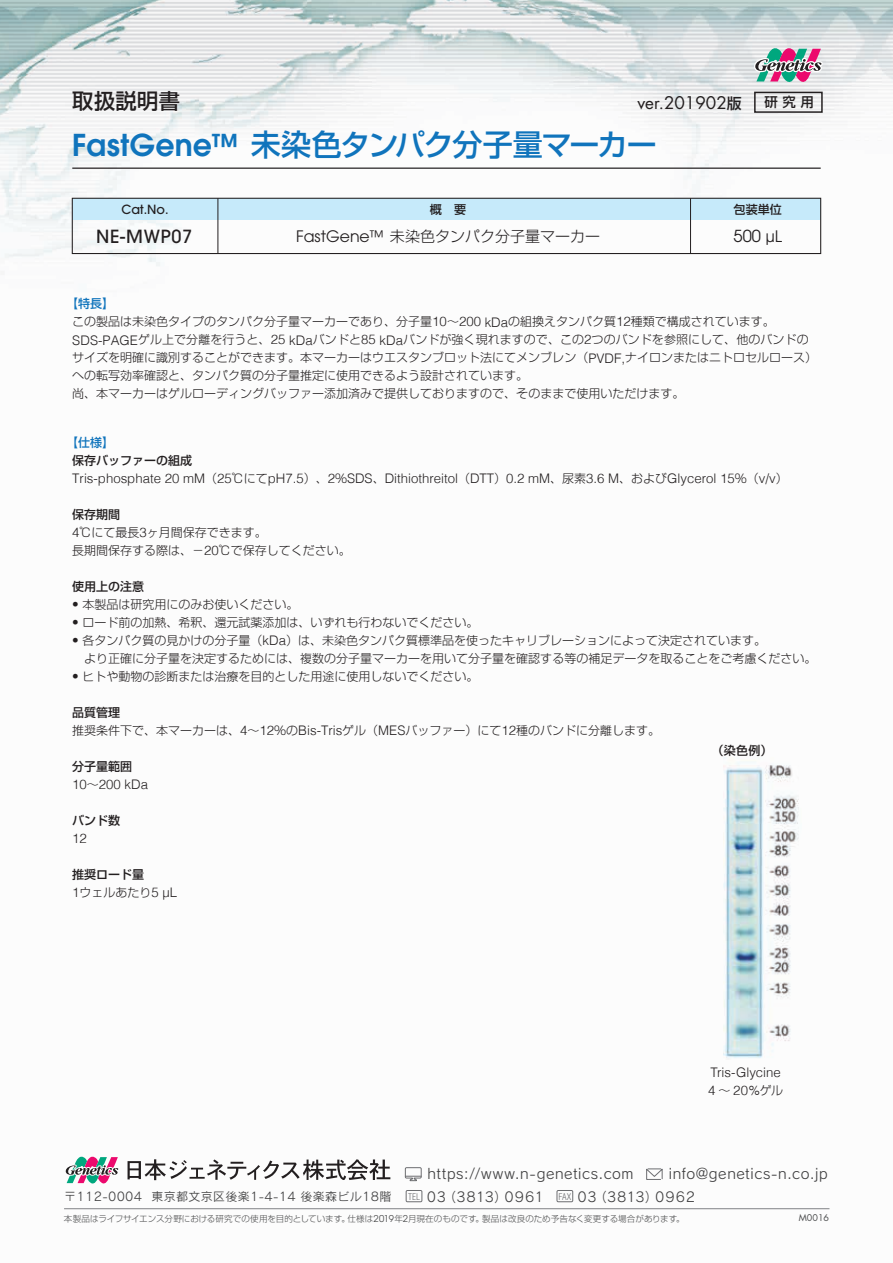
<style>
.page{position:relative;width:893px;height:1263px;background:#fff}
.page>*{position:absolute;margin:0;border:0;box-sizing:border-box;transform-origin:0 0}
.t1{font:500 30px "Shin Go Pro";letter-spacing:-.035em;color:#1074bc}
.t2{font:500 21.15px "Shin Go Pro";letter-spacing:.02em;color:#231f20}
.t3{font:500 18px "Avant Garde";letter-spacing:.04em;color:#231f20}
.t4{font:16.95px "Futura";color:#231f20}
.t5{font:16.5px "Avant Garde";color:#231f20}
.t6{font:300 15px "Shin Go Pro";color:#231f20}
.t7{font:14.25px "Rodin CID M";letter-spacing:.045em;color:#3e3e3f}
.t8{font:13.5px "Rodin CID M";letter-spacing:.055em;color:#3e3e3f}
.t9{font:500 13.5px "Shin Go Pro";color:#231f20}
.t10{font:300 13.2px/17.9px "Helvetica";color:#231f20}
.t11{font:500 12.6px "Avant Garde";color:#231f20}
.t12{font:300 12px/18px "Shin Go Pro";color:#231f20}
.t13{font:500 12px/18px "Shin Go Pro";color:#231f20}
.t14{font:12px "Rodin CID M";letter-spacing:.03em;color:#3e3e3f}
.t15{font:500 12px "Shin Go Pro";color:#1074bc}
.t16{font:9px "Futura";color:#4b4c4d}
.t17{font:300 condensed 9px "Helvetica";color:#6c6d70}
.t18{font:300 8.55px "Shin Go Pro";color:#4b4c4d}
.s1{font-family:"Avant Garde";font-weight:600}
.s2{font-family:"Shin Go Pro";font-weight:500;font-size:14.85px}
.s3{font-family:"Avant Garde";font-weight:400;font-size:15.75px}
.s4{font-size:15.75px}
.s5{font-weight:500;color:#1074bc}
.s6{font-family:"Helvetica";font-size:13.2px}
.s7{font-family:"Shin Go Pro";font-size:12px}
.s8{font-weight:500}
.s9{font-family:"Helvetica";font-weight:300;font-size:13.2px}
.s10{font-weight:300}
.s11{font-family:"Helvetica";font-weight:300;font-stretch:condensed;font-size:9px;color:#6c6d70}
.s12{font-family:"Avant Garde";font-weight:400;font-size:9.45px}
</style>
<div class="page">
<img style="left:0;top:0;width:893px;height:1210px">
<svg style="left:754px;top:42px;width:69px;height:48px"></svg>
<div style="left:72px;top:198px;width:749px;height:21px;background:#c6eafa"></div>
<div style="left:72px;top:198px;width:749px;height:56px;border:1px solid #231f20"></div>
<hr style="left:218px;top:198px;width:1px;height:56px;background:#231f20">
<hr style="left:690px;top:198px;width:1px;height:56px;background:#231f20">
<hr style="left:72px;top:168px;width:749px;height:1px;background:#231f20">
<div style="left:754px;top:92px;width:69px;height:21px;border:1px solid #231f20"></div>
<div style="left:721px;top:765px;width:82px;height:317px;background:#fff"></div>
<img style="left:723px;top:758px;width:78px;height:301px">
<div style="left:406px;top:1190px;width:16px;height:12px;border:1px solid #6c6d70"></div>
<div style="left:557px;top:1190px;width:16px;height:12px;border:1px solid #6c6d70"></div>
<svg style="left:405px;top:1167px;width:17px;height:14px"></svg>
<hr style="left:64px;top:1208px;width:765px;height:1px;background:#808285">
<svg style="left:646px;top:1168px;width:17px;height:12px"></svg>
<svg style="left:65px;top:1152px;width:54px;height:38px"></svg>
<svg style="left:128px;top:1159px;width:262px;height:21px"></svg>
<h2 class="t2" style="left:72px;top:83px;width:109px">取扱説明書</h2>
<h1 class="t1" style="left:72px;top:120px;width:586px"><span class="s1">FastGene™</span> 未染色タンパク分子量マーカー</h1>
<h3 class="t4" style="left:637px;top:91px;width:106px">ver.201902<span class="s2">版</span></h3>
<p class="t9" style="left:765px;top:91px;width:51px">研 究 用</p>
<p class="t11" style="left:122px;top:202px;width:49px">Cat.No.</p>
<p class="t13" style="left:430px;top:199px;width:38px">概　要</p>
<p class="t13" style="left:734px;top:199px;width:50px">包装単位</p>
<h3 class="t3" style="left:96px;top:225px;width:98px">NE-MWP07</h3>
<p class="t6" style="left:296px;top:224px;width:305px"><span class="s3">FastGene™</span> 未染色タンパク分子量マーカー</p>
<h3 class="t5" style="left:734px;top:226px;width:50px">500 <span class="s4">µL</span></h3>
<p class="t12" style="left:72px;top:293px;width:746px;text-indent:-6px"><span class="s5">【特長】<br></span>この製品は未染色タイプのタンパク分子量マーカーであり、分子量<span class="s6">10</span>～<span class="s6">200 kDa</span>の組換えタンパク質<span class="s6">12</span>種類で構成されています。<span class="s6">SDS-PAGE</span>ゲル上で分離を行うと、<span class="s6">25 kDa</span>バンドと<span class="s6">85 kDa</span>バンドが強く現れますので、この<span class="s6">2</span>つのバンドを参照にして、他のバンドのサイズを明確に識別することができます。本マーカーはウエスタンブロット法にてメンブレン（<span class="s6">PVDF,</span>ナイロンまたはニトロセルロース）への転写効率確認と、タンパク質の分子量推定に使用できるよう設計されています。<br>尚、本マーカーはゲルローディングバッファー添加済みで提供しておりますので、そのままで使用いただけます。</p>
<p class="t15" style="left:66px;top:433px;width:49px">【仕様】</p>
<p class="t13" style="left:72px;top:450px;width:121px">保存バッファーの組成</p>
<p class="t10" style="left:72px;top:469px;width:717px">Tris-phosphate 20 mM<span class="s7">（</span>25<span class="s7">℃にて</span>pH7.5<span class="s7">）、</span>2<span class="s7">％</span>SDS<span class="s7">、</span>Dithiothreitol<span class="s7">（</span>DTT<span class="s7">）</span>0.2 mM<span class="s7">、尿素</span>3.6 M<span class="s7">、および</span>Glycerol 15<span class="s7">％（</span>v/v<span class="s7">）</span></p>
<p class="t12" style="left:72px;top:504px;width:280px"><span class="s8">保存期間<br></span><span class="s6">4</span>℃にて最長<span class="s6">3</span>ヶ月間保存できます。<br>長期間保存する際は、－<span class="s6">20</span>℃で保存してください。</p>
<p class="t13" style="left:72px;top:576px;width:73px">使用上の注意</p>
<p class="t12" style="left:72px;top:594px;width:228px"><span class="s6">•</span> 本製品は研究用にのみお使いください。</p>
<p class="t12" style="left:72px;top:612px;width:408px"><span class="s6">•</span> ロード前の加熱、希釈、還元試薬添加は、いずれも行わないでください。</p>
<p class="t12" style="left:72px;top:630px;width:745px"><span class="s6">•</span> 各タンパク質の見かけの分子量（<span class="s6">kDa</span>）は、未染色タンパク質標準品を使ったキャリブレーションによって決定されています。<br>　より正確に分子量を決定するためには、複数の分子量マーカーを用いて分子量を確認する等の補足データを取ることをご考慮ください。</p>
<p class="t12" style="left:72px;top:666px;width:408px"><span class="s6">•</span> ヒトや動物の診断または治療を目的とした用途に使用しないでください。</p>
<p class="t12" style="left:72px;top:702px;width:589px"><span class="s8">品質管理<br></span>推奨条件下で、本マーカーは、<span class="s6">4</span>～<span class="s6">12</span>％の<span class="s6">Bis-Tris</span>ゲル（<span class="s6">MES</span>バッファー）にて<span class="s6">12</span>種のバンドに分離します。</p>
<p class="t13" style="left:72px;top:756px;width:61px">分子量範囲</p>
<p class="t10" style="left:72px;top:775px;width:77px">10<span class="s7">～</span>200 kDa</p>
<p class="t13" style="left:72px;top:810px;width:49px">バンド数</p>
<p class="t10" style="left:72px;top:829px;width:16px">12</p>
<p class="t13" style="left:72px;top:864px;width:107px">推奨ロード量<br><span class="s9">1</span><span class="s10">ウェルあたり</span><span class="s9">5 µL</span></p>
<p class="t13" style="left:712px;top:739px;width:62px">（染色例）</p>
<p class="t10" style="left:708px;top:1062px;width:76px">Tris-Glycine<br>4 <span class="s7">～</span> 20%<span class="s7">ゲル</span></p>
<p class="t7" style="left:428px;top:1164px;width:401px">https://www.n-genetics.com 　　info@genetics-n.co.jp</p>
<p class="t14" style="left:64px;top:1188px;width:329px">〒112-0004 東京都文京区後楽1-4-14 後楽森ビル18階</p>
<p class="t8" style="left:408px;top:1188px;width:137px"><span class="s11">TEL</span> 03（3813）0961</p>
<p class="t8" style="left:577px;top:1188px;width:119px">03（3813）0962</p>
<p class="t17" style="left:559px;top:1191px;width:14px">FAX</p>
<p class="t18" style="left:64px;top:1211px;width:622px">本製品はライフサイエンス分野における研究での使用を目的としています。仕様は<span class="s12">2019</span>年<span class="s12">2</span>月現在のものです。製品は改良のため予告なく変更する場合があります。</p>
<p class="t16" style="left:799px;top:1212px;width:32px">M0016</p>
</div>
